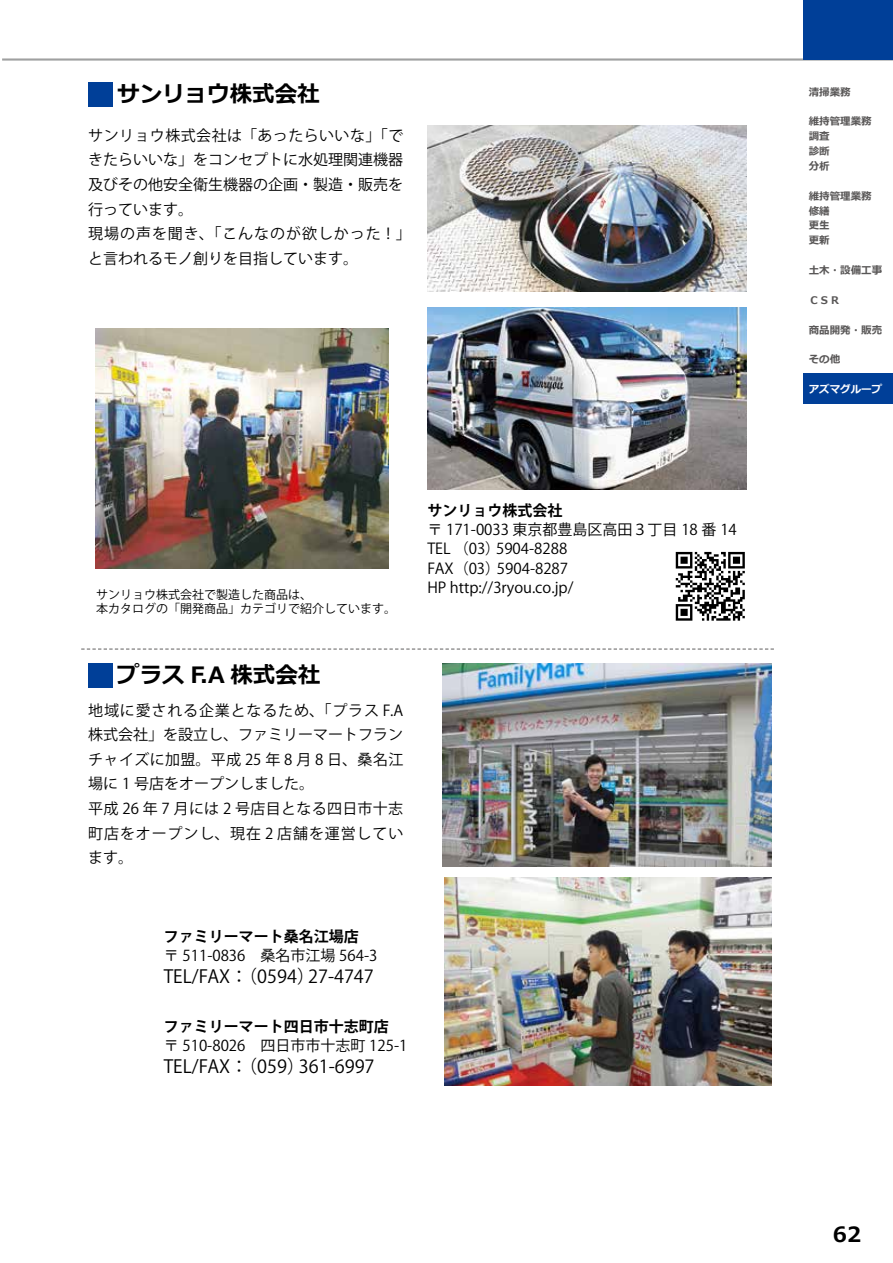
<style>
.page{position:relative;width:893px;height:1263px;background:#fff}
.page>*{position:absolute;margin:0;border:0;box-sizing:border-box;transform-origin:0 0}
.t1{font:700 22.5px "Meiryo";color:#000}
.t2{font:700 21px "Meiryo";color:#000}
.t3{font:18px "Koz Go Pro";color:#000}
.t4{font:15px/24.6px "Koz Go Pro";color:#000}
.t5{font:15px/24.6px "Koz Go Pro";letter-spacing:.02em;color:#000}
.t6{font:700 15px "Koz Go Pro";color:#000}
.t7{font:12px/14.9px "Koz Go Pro";color:#000}
.t8{font:700 10.5px/14.9px "Meiryo";color:#595757}
.t9{font:700 10.5px "Meiryo";color:#fff}
</style>
<div class="page">
<hr style="left:2px;top:58px;width:891px;height:3px;background:#9fa0a0">
<div style="left:803px;top:0;width:90px;height:60px;background:#003f98"></div>
<div style="left:804px;top:373px;width:89px;height:31px;background:#003f98"></div>
<div style="left:88px;top:663px;width:25px;height:25px;background:#003f98"></div>
<div style="left:88px;top:82px;width:25px;height:25px;background:#003f98"></div>
<svg style="left:81px;top:648px;width:693px;height:2px"></svg>
<img style="left:445px;top:877px;width:327px;height:209px">
<img style="left:442px;top:663px;width:330px;height:203px">
<img style="left:95px;top:329px;width:293px;height:239px">
<img style="left:427px;top:308px;width:319px;height:181px">
<img style="left:427px;top:125px;width:319px;height:166px">
<img style="left:675px;top:551px;width:70px;height:70px">
<h1 class="t1" style="left:117px;top:78px;width:204px">サンリョウ株式会社</h1>
<p class="t4" style="left:88px;top:123px;width:324px">サンリョウ株式会社は「あったらいいな」「できたらいいな」をコンセプトに水処理関連機器及びその他安全衛生機器の企画・製造・販売を行っています。<br>現場の声を聞き、「こんなのが欲しかった！」と言われるモノ創りを目指しています。</p>
<p class="t7" style="left:96px;top:587px;width:301px">サンリョウ株式会社で製造した商品は、<br>本カタログの「開発商品」カテゴリで紹介しています。</p>
<h1 class="t1" style="left:117px;top:659px;width:205px">プラス F.A 株式会社</h1>
<p class="t5" style="left:88px;top:698px;width:317px">地域に愛される企業となるため、「プラス F.A株式会社」を設立し、ファミリーマートフランチャイズに加盟。平成 25 年 8 月 8 日、桑名江場に 1 号店をオープンしました。<br>平成 26 年 7 月には 2 号店目となる四日市十志町店をオープンし、現在 2 店舗を運営しています。</p>
<p class="t6" style="left:427px;top:501px;width:136px">サンリョウ株式会社</p>
<p class="t4" style="left:427px;top:521px;width:311px;line-height:19.2px">〒 171-0033 東京都豊島区高田３丁目 18 番 14<br>TEL （03）5904-8288<br>FAX（03）5904-8287<br>HP http://3ryou.co.jp/</p>
<p class="t6" style="left:164px;top:926px;width:197px">ファミリーマート桑名江場店</p>
<p class="t4" style="left:164px;top:944px;width:215px">〒 511-0836　桑名市江場 564-3</p>
<p class="t3" style="left:164px;top:965px;width:212px">TEL/FAX：（0594）27-4747</p>
<p class="t6" style="left:164px;top:1017px;width:227px">ファミリーマート四日市十志町店</p>
<p class="t4" style="left:164px;top:1034px;width:245px">〒 510-8026　四日市市十志町 125-1</p>
<p class="t3" style="left:164px;top:1055px;width:212px">TEL/FAX：（059）361-6997</p>
<p class="t8" style="left:809px;top:85px;width:43px">清掃業務</p>
<p class="t8" style="left:809px;top:115px;width:64px">維持管理業務調査<br>診断<br>分析</p>
<p class="t8" style="left:809px;top:189px;width:64px">維持管理業務修繕<br>更生<br>更新</p>
<p class="t8" style="left:809px;top:263px;width:75px">土木・設備工事</p>
<p class="t8" style="left:809px;top:293px;width:33px">ＣＳＲ</p>
<p class="t8" style="left:809px;top:323px;width:75px">商品開発・販売</p>
<p class="t8" style="left:809px;top:353px;width:33px">その他</p>
<p class="t9" style="left:809px;top:382px;width:75px">アズマグループ</p>
<h2 class="t2" style="left:833px;top:1220px;width:30px">62</h2>
</div>
